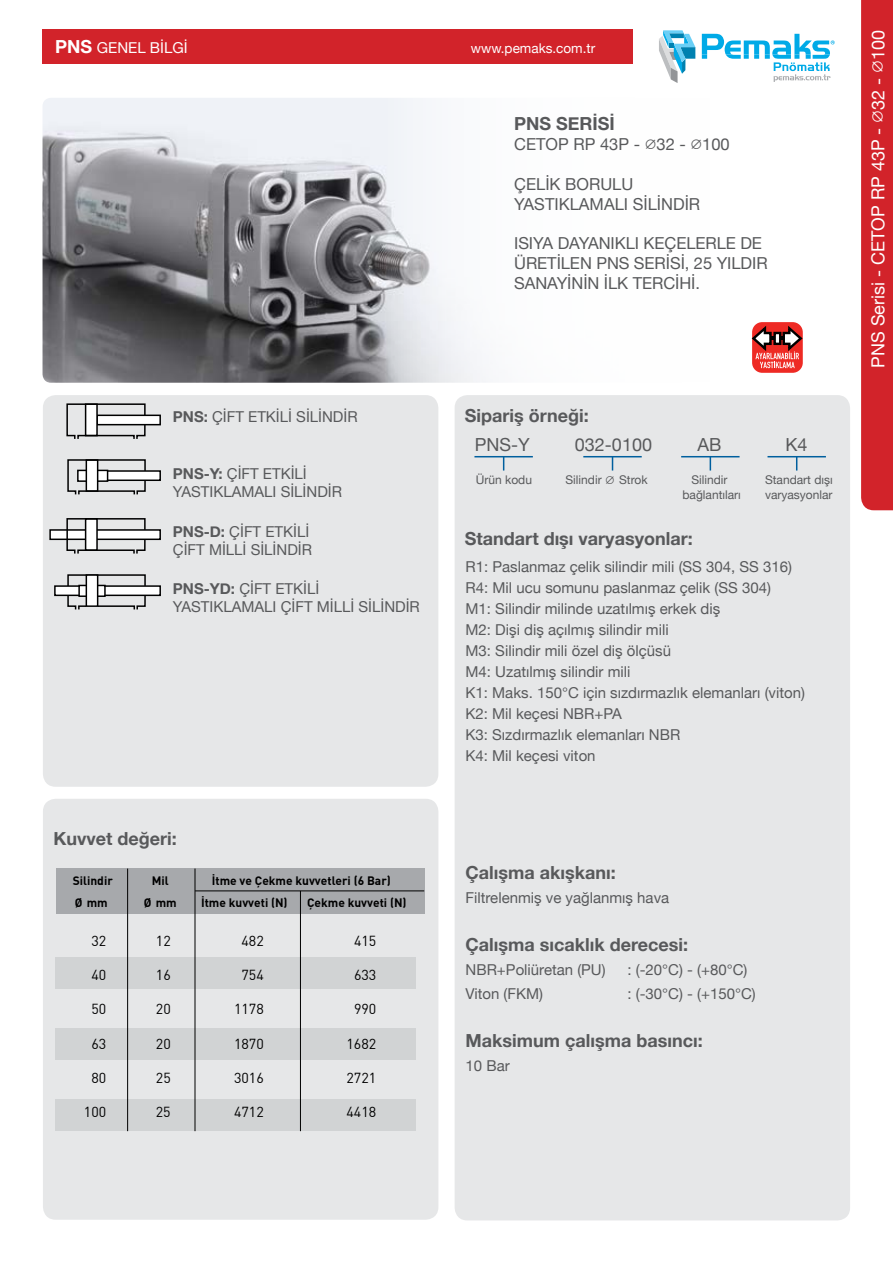
<style>
.page{position:relative;width:893px;height:1263px;background:#fff}
.page>*{position:absolute;margin:0;border:0;box-sizing:border-box;transform-origin:0 0}
.t1{font:700 18px "Helvetica Neue";color:#58595b}
.t2{font:18px "Helvetica Neue";color:#fff}
.t3{font:18px "Helvetica Neue";color:#58595b}
.t4{font:16.5px/19.8px "Helvetica Neue";letter-spacing:-.005em;color:#58595b}
.t5{font:15px/21px "Helvetica Neue";color:#58595b}
.t6{font:15px "Helvetica Neue";color:#fff}
.t7{font:14.25px "DINTR";color:#000}
.t8{font:13.5px "Helvetica Neue";color:#fff}
.t9{font:12px "DINTR Bold";color:#000}
.t10{font:12px "Helvetica Neue";color:#58595b}
.s1{font-weight:700;font-size:18px}
.s2{font-weight:700}
</style>
<div class="page">
<svg style="left:861px;top:0;width:32px;height:510px;background:#d2262d"></svg>
<div style="left:43px;top:30px;width:589px;height:34px;background:#d2232a"></div>
<svg style="left:659px;top:30px;width:36px;height:53px"></svg>
<svg style="left:702px;top:34px;width:133px;height:48px"></svg>
<img style="left:43px;top:98px;width:445px;height:285px">
<div style="left:43px;top:395px;width:395px;height:392px;background:#e6e7e8;border-radius:13px"></div>
<div style="left:455px;top:395px;width:395px;height:825px;background:#e6e7e8;border-radius:13px"></div>
<svg style="left:752px;top:322px;width:51px;height:51px"></svg>
<svg style="left:751px;top:323px;width:52px;height:45px;background:#d15854"></svg>
<hr style="left:772px;top:336px;width:11px;height:4px;background:#000">
<svg style="left:773px;top:332px;width:8px;height:13px"></svg>
<div style="left:97px;top:415px;width:63px;height:10px;background:#fff"></div>
<div style="left:96px;top:415px;width:65px;height:10px;border:2px solid #000"></div>
<svg style="left:66px;top:403px;width:80px;height:36px"></svg>
<div style="left:93px;top:471px;width:67px;height:9px;background:#fff"></div>
<div style="left:92px;top:470px;width:69px;height:11px;border:1px solid #000"></div>
<svg style="left:67px;top:459px;width:80px;height:36px"></svg>
<div style="left:50px;top:530px;width:110px;height:9px;background:#fff"></div>
<div style="left:49px;top:529px;width:112px;height:11px;border:2px solid #000"></div>
<svg style="left:66px;top:518px;width:80px;height:36px"></svg>
<svg style="left:67px;top:574px;width:80px;height:36px"></svg>
<div style="left:55px;top:586px;width:105px;height:9px;background:#fff"></div>
<div style="left:54px;top:585px;width:107px;height:11px;border:1px solid #000"></div>
<svg style="left:80px;top:587px;width:24px;height:8px"></svg>
<div style="left:78px;top:585px;width:28px;height:12px;border:1px solid #000"></div>
<div style="left:86px;top:575px;width:12px;height:31px;background:#fff"></div>
<div style="left:86px;top:574px;width:12px;height:33px;border:1px solid #000"></div>
<div style="left:43px;top:799px;width:395px;height:421px;background:#e6e7e8;border-radius:13px"></div>
<hr style="left:474px;top:456px;width:59px;height:1px;background:#005f9e">
<svg style="left:503px;top:457px;width:1px;height:13px"></svg>
<hr style="left:583px;top:456px;width:59px;height:1px;background:#005f9e">
<svg style="left:612px;top:457px;width:1px;height:13px"></svg>
<hr style="left:681px;top:456px;width:59px;height:1px;background:#005f9e">
<svg style="left:710px;top:457px;width:1px;height:13px"></svg>
<hr style="left:767px;top:456px;width:59px;height:1px;background:#005f9e">
<svg style="left:796px;top:457px;width:1px;height:13px"></svg>
<div style="left:56px;top:868px;width:368px;height:46px;background:#a7a9ac"></div>
<div style="left:55px;top:957px;width:361px;height:31px;background:#d1d3d4"></div>
<hr style="left:195px;top:891px;width:229px;height:1px;background:#000">
<div style="left:55px;top:1028px;width:361px;height:32px;background:#d1d3d4"></div>
<div style="left:55px;top:1099px;width:361px;height:32px;background:#d1d3d4"></div>
<hr style="left:127px;top:868px;width:1px;height:263px;background:#000">
<hr style="left:195px;top:868px;width:1px;height:263px;background:#000">
<hr style="left:300px;top:891px;width:1px;height:240px;background:#000">
<p class="t6" style="left:55px;top:37px;width:134px"><span class="s1">PNS</span> GENEL BİLGİ</p>
<p class="t5" style="left:173px;top:407px;width:186px"><span class="s2">PNS:</span> ÇİFT ETKİLİ SİLİNDİR</p>
<p class="t5" style="left:173px;top:465px;width:171px;line-height:18px"><span class="s2">PNS-Y:</span> ÇİFT ETKİLİ<br>YASTIKLAMALI SİLİNDİR</p>
<p class="t5" style="left:173px;top:523px;width:141px;line-height:18px"><span class="s2">PNS-D:</span> ÇİFT ETKİLİ<br>ÇİFT MİLLİ SİLİNDİR</p>
<p class="t5" style="left:173px;top:580px;width:248px;line-height:18px"><span class="s2">PNS-YD:</span> ÇİFT ETKİLİ<br>YASTIKLAMALI ÇİFT MİLLİ SİLİNDİR</p>
<p class="t1" style="left:54px;top:825px;width:125px">Kuvvet değeri:</p>
<p class="t9" style="left:73px;top:873px;width:41px">Silindir</p>
<p class="t9" style="left:152px;top:873px;width:18px">Mil</p>
<p class="t9" style="left:212px;top:873px;width:180px">İtme ve Çekme kuvvetleri (6 Bar)</p>
<p class="t9" style="left:75px;top:894px;width:34px">Ø mm</p>
<p class="t9" style="left:144px;top:894px;width:34px">Ø mm</p>
<p class="t9" style="left:201px;top:894px;width:88px">İtme kuvveti (N)</p>
<p class="t9" style="left:307px;top:894px;width:101px">Çekme kuvveti (N)</p>
<p class="t7" style="left:91px;top:932px;width:16px">32</p>
<p class="t7" style="left:156px;top:932px;width:16px">12</p>
<p class="t7" style="left:242px;top:932px;width:24px">482</p>
<p class="t7" style="left:354px;top:932px;width:24px">415</p>
<p class="t7" style="left:91px;top:966px;width:16px">40</p>
<p class="t7" style="left:156px;top:966px;width:16px">16</p>
<p class="t7" style="left:241px;top:966px;width:24px">754</p>
<p class="t7" style="left:354px;top:966px;width:24px">633</p>
<p class="t7" style="left:91px;top:1000px;width:16px">50</p>
<p class="t7" style="left:156px;top:1000px;width:16px">20</p>
<p class="t7" style="left:234px;top:1000px;width:31px">1178</p>
<p class="t7" style="left:354px;top:1000px;width:24px">990</p>
<p class="t7" style="left:91px;top:1034px;width:16px">63</p>
<p class="t7" style="left:156px;top:1034px;width:16px">20</p>
<p class="t7" style="left:234px;top:1034px;width:31px">1870</p>
<p class="t7" style="left:347px;top:1034px;width:31px">1682</p>
<p class="t7" style="left:91px;top:1069px;width:16px">80</p>
<p class="t7" style="left:156px;top:1069px;width:16px">25</p>
<p class="t7" style="left:234px;top:1069px;width:31px">3016</p>
<p class="t7" style="left:347px;top:1069px;width:31px">2721</p>
<p class="t7" style="left:84px;top:1103px;width:24px">100</p>
<p class="t7" style="left:156px;top:1103px;width:16px">25</p>
<p class="t7" style="left:234px;top:1103px;width:31px">4712</p>
<p class="t7" style="left:346px;top:1103px;width:31px">4418</p>
<p class="t8" style="left:471px;top:39px;width:126px">www.pemaks.com.tr</p>
<p class="t1" style="left:514px;top:110px;width:102px">PNS SERİSİ</p>
<p class="t4" style="left:514px;top:135px;width:217px">CETOP RP 43P - ∅32 - ∅100</p>
<p class="t4" style="left:514px;top:175px;width:188px">ÇELİK BORULU<br>YASTIKLAMALI SİLİNDİR</p>
<p class="t4" style="left:514px;top:234px;width:255px">ISIYA DAYANIKLI KEÇELERLE DE<br>ÜRETİLEN PNS SERİSİ, 25 YILDIR<br>SANAYİNİN İLK TERCİHİ.</p>
<p class="t1" style="left:465px;top:401px;width:125px">Sipariş örneği:</p>
<p class="t3" style="left:475px;top:431px;width:56px">PNS-Y</p>
<p class="t3" style="left:575px;top:431px;width:79px">032-0100</p>
<p class="t3" style="left:697px;top:431px;width:25px">AB</p>
<p class="t3" style="left:785px;top:431px;width:24px">K4</p>
<p class="t10" style="left:476px;top:471px;width:58px">Ürün kodu</p>
<p class="t10" style="left:565px;top:471px;width:84px">Silindir ∅ Strok</p>
<p class="t10" style="left:691px;top:471px;width:38px">Silindir</p>
<p class="t10" style="left:765px;top:471px;width:69px">Standart dışı</p>
<p class="t10" style="left:682px;top:486px;width:60px">bağlantıları</p>
<p class="t10" style="left:765px;top:486px;width:69px">varyasyonlar</p>
<p class="t1" style="left:465px;top:524px;width:229px">Standart dışı varyasyonlar:</p>
<p class="t5" style="left:466px;top:557px;width:341px">R1: Paslanmaz çelik silindir mili (SS 304, SS 316)<br>R4: Mil ucu somunu paslanmaz çelik (SS 304)<br>M1: Silindir milinde uzatılmış erkek diş<br>M2: Dişi diş açılmış silindir mili<br>M3: Silindir mili özel diş ölçüsü<br>M4: Uzatılmış silindir mili<br>K1: Maks. 150°C için sızdırmazlık elemanları (viton)<br>K2: Mil keçesi NBR+PA<br>K3: Sızdırmazlık elemanları NBR<br>K4: Mil keçesi viton</p>
<p class="t2" style="left:865px;top:368px;width:339px;rotate:-90deg">PNS Serisi - CETOP RP 43P - ∅32 - ∅100</p>
<p class="t1" style="left:466px;top:859px;width:152px">Çalışma akışkanı:</p>
<p class="t5" style="left:466px;top:888px;width:205px">Filtrelenmiş ve yağlanmış hava</p>
<p class="t1" style="left:466px;top:931px;width:224px">Çalışma sıcaklık derecesi:</p>
<p class="t5" style="left:466px;top:960px;width:142px">NBR+Poliüretan (PU)</p>
<p class="t5" style="left:628px;top:960px;width:121px">: (-20°C) - (+80°C)</p>
<p class="t5" style="left:466px;top:984px;width:79px">Viton (FKM)</p>
<p class="t5" style="left:628px;top:984px;width:130px">: (-30°C) - (+150°C)</p>
<p class="t1" style="left:466px;top:1027px;width:239px">Maksimum çalışma basıncı:</p>
<p class="t5" style="left:466px;top:1056px;width:46px">10 Bar</p>
</div>
